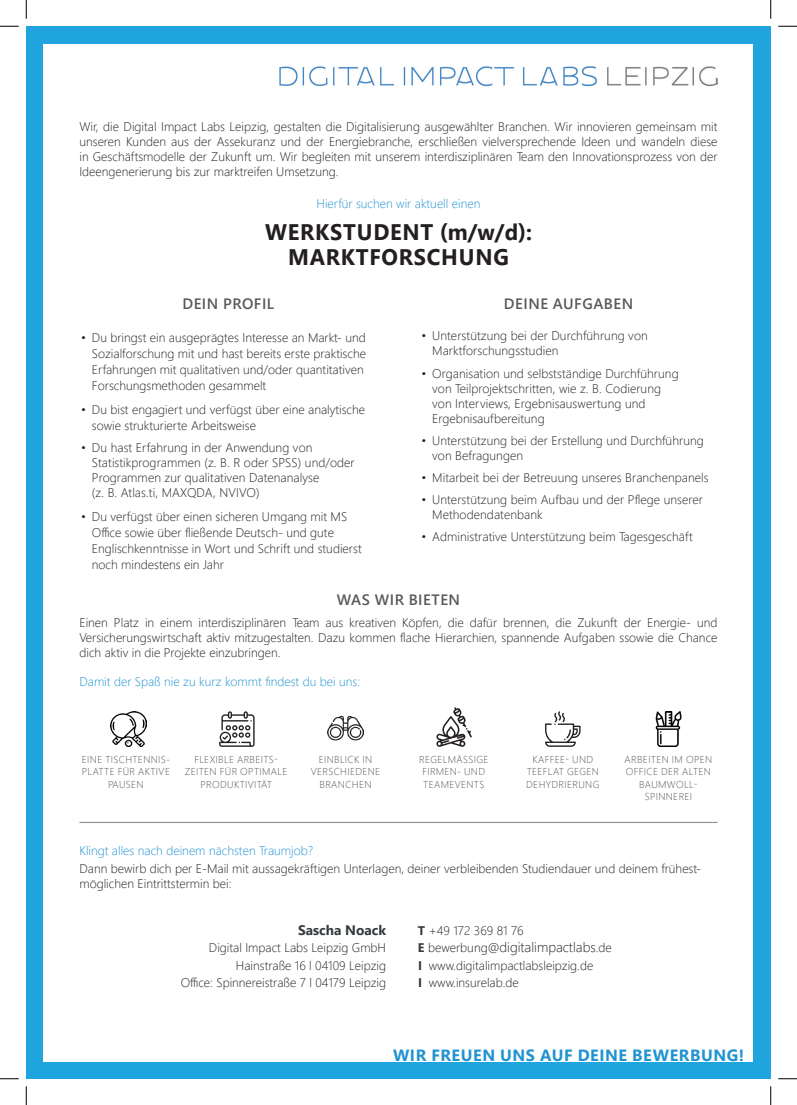
<style>
.page{position:relative;width:797px;height:1105px;background:#fff}
.page>*{position:absolute;margin:0;border:0;box-sizing:border-box;transform-origin:0 0}
.t1{font:700 22.5px/25px "Segoe UI";letter-spacing:.035em;color:#231f20;text-align:center}
.t2{font:700 16.25px "Segoe UI";letter-spacing:.035em;color:#2093d2}
.t3{font:600 15px "Segoe UI";letter-spacing:.035em;color:#575a5b}
.t4{font:300 13.75px "Segoe UI";color:#231f20}
.t5{font:700 13.75px "Segoe UI";color:#35393b}
.t6{font:300 12.5px/15px "Segoe UI";color:#231f20}
.t7{font:300 12.5px "Segoe UI";color:#2093d2}
.t8{font:300 10px/12.5px "Segoe UI";letter-spacing:.035em;color:#575a5b;text-align:center}
.s1{font-weight:700;color:#35393b}
.s2{font-weight:700;font-size:12.5px;color:#35393b}
.s3{font-size:12.5px}
</style>
<div class="page">
<div style="left:26px;top:26px;width:744px;height:1053px;background:#1fa4dd"></div>
<div style="left:44px;top:44px;width:709px;height:1017px;background:#fff"></div>
<img style="left:279px;top:66px;width:438px;height:21px">
<svg style="left:545px;top:711px;width:35px;height:36px"></svg>
<svg style="left:436px;top:707px;width:36px;height:40px"></svg>
<svg style="left:219px;top:711px;width:35px;height:36px"></svg>
<img style="left:655px;top:711px;width:27px;height:36px">
<img style="left:110px;top:711px;width:36px;height:36px">
<img style="left:328px;top:715px;width:35px;height:26px">
<hr style="left:79px;top:822px;width:638px;height:1px;background:#939598">
<svg style="left:0;top:25px;width:19px;height:2px"></svg>
<svg style="left:778px;top:25px;width:19px;height:2px"></svg>
<svg style="left:0;top:1078px;width:19px;height:1px"></svg>
<svg style="left:778px;top:1078px;width:19px;height:1px"></svg>
<svg style="left:25px;top:0;width:2px;height:19px"></svg>
<svg style="left:25px;top:1086px;width:2px;height:19px"></svg>
<svg style="left:770px;top:0;width:1px;height:19px"></svg>
<svg style="left:770px;top:1086px;width:1px;height:19px"></svg>
<p class="t6" style="left:79px;top:118px;width:639px;text-align:justify">Wir, die Digital Impact Labs Leipzig, gestalten die Digitalisierung ausgewählter Branchen. Wir innovieren gemeinsam mit unseren Kunden aus der Assekuranz und der Energiebranche, erschließen vielversprechende Ideen und wandeln diese in Geschäftsmodelle der Zukunft um. Wir begleiten mit unserem interdisziplinären Team den Innovationsprozess von der Ideengenerierung bis zur marktreifen Umsetzung.</p>
<p class="t7" style="left:316px;top:192px;width:165px">Hierfür suchen wir aktuell einen</p>
<h1 class="t1" style="left:265px;top:218px;width:268px">WERKSTUDENT (m/w/d):<br>MARKTFORSCHUNG</h1>
<p class="t3" style="left:504px;top:290px;width:131px">DEINE AUFGABEN</p>
<p class="t6" style="left:432px;top:327px;width:217px;text-indent:-11px">• Unterstützung bei der Durchführung von<br>Marktforschungsstudien</p>
<p class="t6" style="left:432px;top:364px;width:248px;text-indent:-11px">• Organisation und selbstständige Durchführung von Teilprojektschritten, wie z. B. Codierung von Interviews, Ergebnisauswertung und Ergebnisaufbereitung</p>
<p class="t6" style="left:432px;top:431px;width:273px;text-indent:-11px">• Unterstützung bei der Erstellung und Durchführung von Befragungen</p>
<p class="t6" style="left:421px;top:469px;width:288px">• Mitarbeit bei der Betreuung unseres Branchenpanels</p>
<p class="t6" style="left:432px;top:491px;width:272px;text-indent:-11px">• Unterstützung beim Aufbau und der Pflege unserer<br>Methodendatenbank</p>
<p class="t6" style="left:421px;top:528px;width:272px">• Administrative Unterstützung beim Tagesgeschäft</p>
<p class="t3" style="left:182px;top:290px;width:93px">DEIN PROFIL</p>
<p class="t6" style="left:92px;top:328px;width:275px;line-height:16.2px;text-indent:-11px">• Du bringst ein ausgeprägtes Interesse an Markt- und Sozialforschung mit und hast bereits erste praktische Erfahrungen mit qualitativen und/oder quantitativen Forschungsmethoden gesammelt</p>
<p class="t6" style="left:92px;top:400px;width:275px;line-height:16.2px;text-indent:-11px">• Du bist engagiert und verfügst über eine analytische sowie strukturierte Arbeitsweise</p>
<p class="t6" style="left:92px;top:439px;width:264px;text-indent:-11px">• Du hast Erfahrung in der Anwendung von Statistikprogrammen (z. B. R oder SPSS) und/oder Programmen zur qualitativen Datenanalyse<br>(z. B. Atlas.ti, MAXQDA, NVIVO)</p>
<p class="t6" style="left:92px;top:507px;width:271px;line-height:16.2px;text-indent:-11px">• Du verfügst über einen sicheren Umgang mit MS Office sowie über fließende Deutsch- und gute Englischkenntnisse in Wort und Schrift und studierst noch mindestens ein Jahr</p>
<p class="t3" style="left:337px;top:586px;width:125px">WAS WIR BIETEN</p>
<p class="t6" style="left:79px;top:614px;width:639px;text-align:justify">Einen Platz in einem interdisziplinären Team aus kreativen Köpfen, die dafür brennen, die Zukunft der Energie- und Versicherungswirtschaft aktiv mitzugestalten. Dazu kommen flache Hierarchien, spannende Aufgaben ssowie die Chance dich aktiv in die Projekte einzubringen.</p>
<p class="t7" style="left:79px;top:670px;width:282px">Damit der Spaß nie zu kurz kommt findest du bei uns:</p>
<p class="t8" style="left:419px;top:752px;width:71px">REGELMÄSSIGE<br>FIRMEN- UND<br>TEAMEVENTS</p>
<p class="t8" style="left:82px;top:752px;width:90px">EINE TISCHTENNIS-<br>PLATTE FÜR AKTIVE<br>PAUSEN</p>
<p class="t8" style="left:311px;top:752px;width:71px">EINBLICK IN<br>VERSCHIEDENE<br>BRANCHEN</p>
<p class="t8" style="left:185px;top:752px;width:104px">FLEXIBLE ARBEITS-<br>ZEITEN FÜR OPTIMALE<br>PRODUKTIVITÄT</p>
<p class="t8" style="left:624px;top:752px;width:89px">ARBEITEN IM OPEN<br>OFFICE DER ALTEN<br>BAUMWOLL-<br>SPINNEREI</p>
<p class="t8" style="left:526px;top:752px;width:75px">KAFFEE- UND<br>TEEFLAT GEGEN<br>DEHYDRIERUNG</p>
<p class="t7" style="left:79px;top:839px;width:235px">Klingt alles nach deinem nächsten Traumjob?</p>
<p class="t6" style="left:79px;top:860px;width:623px">Dann bewirb dich per E-Mail mit aussagekräftigen Unterlagen, deiner verbleibenden Studiendauer und deinem frühest&shy;möglichen Eintrittstermin bei:</p>
<p class="t5" style="left:298px;top:917px;width:90px">Sascha Noack</p>
<p class="t6" style="left:181px;top:938px;width:207px;line-height:17.5px;text-align:right">Digital Impact Labs Leipzig GmbH<br>Hainstraße 16 l 04109 Leipzig<br>Office: Spinnereistraße 7 l 04179 Leipzig</p>
<p class="t6" style="left:418px;top:922px;width:107px"><span class="s1">T</span> +49 172 369 81 76</p>
<p class="t4" style="left:418px;top:935px;width:195px"><span class="s2">E</span> <span class="s3">bewerbung@</span>digitalimpactlabs<span class="s3">.de</span></p>
<p class="t6" style="left:418px;top:955px;width:177px;line-height:17.5px"><span class="s1">I</span> www.digitalimpactlabsleipzig.de<br><span class="s1">I</span> www.insurelab.de</p>
<h2 class="t2" style="left:393px;top:1040px;width:352px">WIR FREUEN UNS AUF DEINE BEWERBUNG!</h2>
</div>
